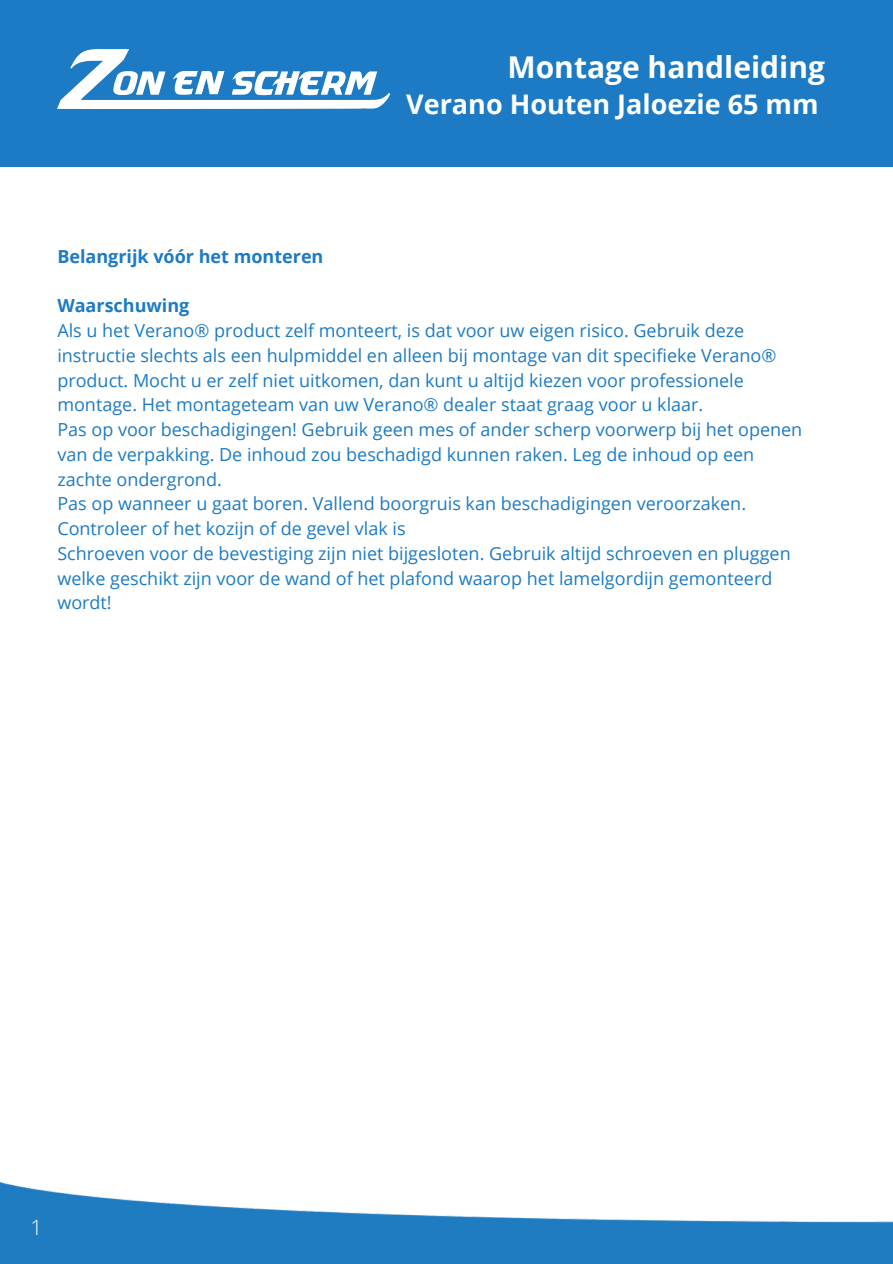
<style>
.page{position:relative;width:893px;height:1264px;background:#fff}
.page>*{position:absolute;margin:0;border:0;box-sizing:border-box;transform-origin:0 0}
.t1{font:700 30px "Open Sans";color:#fff}
.t2{font:700 27px "Open Sans";color:#fff}
.t3{font:300 21px "Open Sans";color:#fff}
.t4{font:18px/24.8px "Open Sans";color:#1c7bc4}
.t5{font:700 18px "Open Sans";color:#1c7bc4}
</style>
<div class="page">
<div style="left:0;top:0;width:892px;height:166px;background:#1c7bc4"></div>
<img style="left:57px;top:50px;width:332px;height:58px">
<img style="left:0;top:1182px;width:892px;height:81px">
<p class="t1" style="left:507px;top:46px;width:319px">Montage handleiding</p>
<p class="t2" style="left:406px;top:85px;width:414px">Verano Houten Jaloezie 65 mm</p>
<p class="t5" style="left:57px;top:243px;width:267px">Belangrijk vóór het monteren</p>
<p class="t5" style="left:57px;top:293px;width:134px">Waarschuwing</p>
<p class="t4" style="left:57px;top:317px;width:720px">Als u het Verano® product zelf monteert, is dat voor uw eigen risico. Gebruik deze instructie slechts als een hulpmiddel en alleen bij montage van dit specifieke Verano® product. Mocht u er zelf niet uitkomen, dan kunt u altijd kiezen voor professionele montage. Het montageteam van uw Verano® dealer staat graag voor u klaar.</p>
<p class="t4" style="left:57px;top:416px;width:746px">Pas op voor beschadigingen! Gebruik geen mes of ander scherp voorwerp bij het openen van de verpakking. De inhoud zou beschadigd kunnen raken. Leg de inhoud op een zachte ondergrond.</p>
<p class="t4" style="left:57px;top:491px;width:690px">Pas op wanneer u gaat boren. Vallend boorgruis kan beschadigingen veroorzaken.</p>
<p class="t4" style="left:57px;top:515px;width:350px">Controleer of het kozijn of de gevel vlak is</p>
<p class="t4" style="left:57px;top:540px;width:734px">Schroeven voor de bevestiging zijn niet bijgesloten. Gebruik altijd schroeven en pluggen welke geschikt zijn voor de wand of het plafond waarop het lamelgordijn gemonteerd wordt!</p>
<p class="t3" style="left:31px;top:1212px;width:13px">1</p>
</div>
